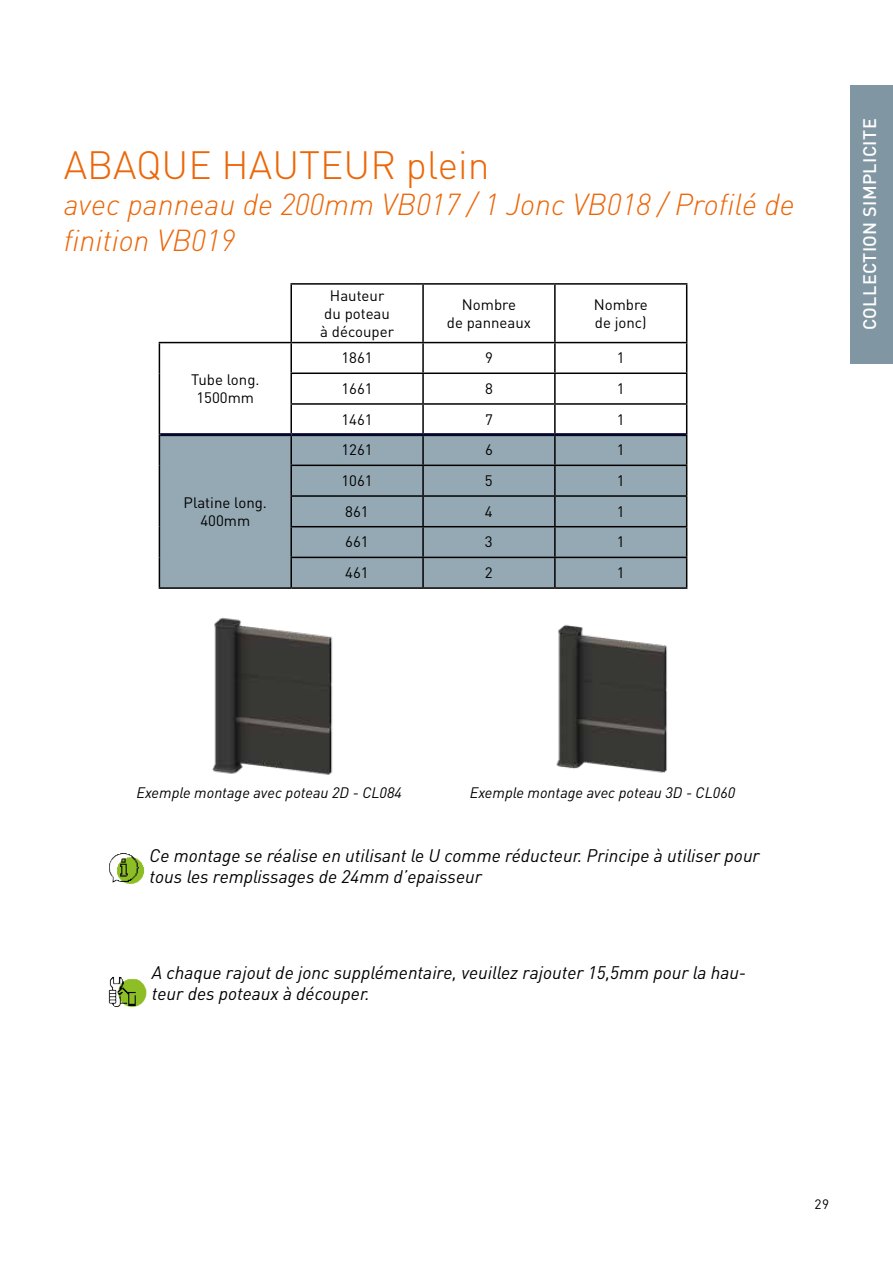
<style>
.page{position:relative;width:893px;height:1263px;background:#fff}
.page>*{position:absolute;margin:0;border:0;box-sizing:border-box;transform-origin:0 0}
.t1{font:300 39px "DIN Pro";color:#ec6608}
.t2{font:italic 300 30px/36px "DIN Pro";color:#ec6608}
.t3{font:italic 18px/21.6px "DIN Pro";color:#000}
.t4{font:500 18px "DIN Pro";letter-spacing:.02em;color:#fff}
.t5{font:15px/18px "DIN Pro";color:#000;text-align:center}
.t6{font:italic 15px "DIN Pro";color:#000}
.t7{font:13.5px "DIN Pro";color:#000}
</style>
<div class="page">
<img style="left:212px;top:617px;width:121px;height:158px">
<img style="left:556px;top:624px;width:111px;height:149px">
<div style="left:160px;top:436px;width:526px;height:151px;background:#95a9b4"></div>
<hr style="left:290px;top:283px;width:133px;height:2px;background:#000">
<hr style="left:423px;top:283px;width:132px;height:2px;background:#000">
<hr style="left:422px;top:285px;width:2px;height:57px;background:#000">
<hr style="left:555px;top:283px;width:132px;height:2px;background:#000">
<hr style="left:554px;top:285px;width:2px;height:57px;background:#000">
<hr style="left:686px;top:285px;width:1px;height:57px;background:#000">
<hr style="left:291px;top:342px;width:132px;height:1px;background:#000">
<hr style="left:423px;top:342px;width:132px;height:1px;background:#000">
<hr style="left:422px;top:343px;width:2px;height:29px;background:#000">
<hr style="left:555px;top:342px;width:132px;height:1px;background:#000">
<hr style="left:554px;top:343px;width:2px;height:29px;background:#000">
<hr style="left:422px;top:374px;width:2px;height:29px;background:#000">
<hr style="left:554px;top:374px;width:2px;height:29px;background:#000">
<svg style="left:686px;top:343px;width:1px;height:60px"></svg>
<hr style="left:422px;top:405px;width:2px;height:28px;background:#000">
<hr style="left:554px;top:405px;width:2px;height:28px;background:#000">
<hr style="left:686px;top:405px;width:1px;height:30px;background:#000">
<hr style="left:422px;top:436px;width:2px;height:29px;background:#000">
<hr style="left:554px;top:436px;width:2px;height:29px;background:#000">
<hr style="left:686px;top:435px;width:1px;height:30px;background:#000">
<hr style="left:422px;top:466px;width:2px;height:29px;background:#000">
<hr style="left:554px;top:466px;width:2px;height:29px;background:#000">
<hr style="left:422px;top:497px;width:2px;height:29px;background:#000">
<hr style="left:554px;top:497px;width:2px;height:29px;background:#000">
<svg style="left:686px;top:466px;width:1px;height:60px"></svg>
<hr style="left:422px;top:527px;width:2px;height:30px;background:#000">
<hr style="left:554px;top:527px;width:2px;height:30px;background:#000">
<hr style="left:686px;top:527px;width:1px;height:30px;background:#000">
<hr style="left:422px;top:558px;width:2px;height:29px;background:#000">
<hr style="left:554px;top:558px;width:2px;height:29px;background:#000">
<svg style="left:686px;top:558px;width:1px;height:29px"></svg>
<hr style="left:159px;top:587px;width:132px;height:2px;background:#000">
<hr style="left:290px;top:372px;width:133px;height:2px;background:#000">
<hr style="left:423px;top:372px;width:132px;height:2px;background:#000">
<hr style="left:555px;top:372px;width:132px;height:2px;background:#000">
<hr style="left:290px;top:403px;width:133px;height:2px;background:#000">
<hr style="left:423px;top:403px;width:132px;height:2px;background:#000">
<hr style="left:555px;top:403px;width:132px;height:2px;background:#000">
<hr style="left:290px;top:465px;width:133px;height:1px;background:#000">
<hr style="left:423px;top:465px;width:132px;height:1px;background:#000">
<hr style="left:555px;top:465px;width:132px;height:1px;background:#000">
<hr style="left:290px;top:495px;width:133px;height:2px;background:#000">
<hr style="left:423px;top:495px;width:132px;height:2px;background:#000">
<hr style="left:555px;top:495px;width:132px;height:2px;background:#000">
<hr style="left:290px;top:526px;width:133px;height:1px;background:#000">
<hr style="left:423px;top:526px;width:132px;height:1px;background:#000">
<hr style="left:555px;top:526px;width:132px;height:1px;background:#000">
<hr style="left:290px;top:557px;width:133px;height:1px;background:#000">
<hr style="left:423px;top:557px;width:132px;height:1px;background:#000">
<hr style="left:555px;top:557px;width:132px;height:1px;background:#000">
<hr style="left:291px;top:587px;width:132px;height:2px;background:#000">
<hr style="left:423px;top:587px;width:132px;height:2px;background:#000">
<hr style="left:555px;top:587px;width:132px;height:2px;background:#000">
<hr style="left:159px;top:343px;width:1px;height:30px;background:#000">
<hr style="left:290px;top:343px;width:2px;height:29px;background:#000">
<hr style="left:159px;top:373px;width:1px;height:31px;background:#000">
<hr style="left:290px;top:374px;width:2px;height:29px;background:#000">
<hr style="left:159px;top:404px;width:1px;height:31px;background:#000">
<hr style="left:290px;top:405px;width:2px;height:28px;background:#000">
<hr style="left:159px;top:435px;width:1px;height:30px;background:#000">
<hr style="left:290px;top:436px;width:2px;height:29px;background:#000">
<hr style="left:159px;top:465px;width:1px;height:31px;background:#000">
<hr style="left:290px;top:466px;width:2px;height:29px;background:#000">
<hr style="left:159px;top:496px;width:1px;height:31px;background:#000">
<hr style="left:290px;top:497px;width:2px;height:29px;background:#000">
<hr style="left:159px;top:527px;width:1px;height:30px;background:#000">
<hr style="left:290px;top:527px;width:2px;height:30px;background:#000">
<hr style="left:159px;top:557px;width:1px;height:30px;background:#000">
<hr style="left:290px;top:558px;width:2px;height:29px;background:#000">
<hr style="left:290px;top:285px;width:2px;height:57px;background:#000">
<hr style="left:159px;top:342px;width:132px;height:1px;background:#000">
<hr style="left:160px;top:433px;width:131px;height:3px;background:#05062b">
<hr style="left:291px;top:433px;width:132px;height:3px;background:#05062b">
<hr style="left:423px;top:433px;width:132px;height:3px;background:#05062b">
<hr style="left:555px;top:433px;width:131px;height:3px;background:#05062b">
<img style="left:108px;top:976px;width:39px;height:31px">
<img style="left:109px;top:853px;width:36px;height:31px">
<div style="left:850px;top:85px;width:43px;height:279px;background:#8096a3"></div>
<h1 class="t1" style="left:64px;top:135px;width:427px">ABAQUE HAUTEUR plein</h1>
<h2 class="t2" style="left:64px;top:183px;width:733px">avec panneau de 200mm VB017 / 1 Jonc VB018 / Profilé de finition VB019</h2>
<p class="t5" style="left:191px;top:369px;width:70px">Tube long.<br>1500mm</p>
<p class="t5" style="left:184px;top:492px;width:85px">Platine long.<br>400mm</p>
<p class="t5" style="left:320px;top:285px;width:75px">Hauteur du poteau à découper</p>
<p class="t5" style="left:447px;top:294px;width:86px">Nombre<br>de panneaux</p>
<p class="t5" style="left:594px;top:294px;width:56px;text-align:left">Nombre de jonc)</p>
<p class="t5" style="left:341px;top:347px;width:33px">1861</p>
<p class="t5" style="left:485px;top:347px;width:9px">9</p>
<p class="t5" style="left:617px;top:347px;width:9px">1</p>
<p class="t5" style="left:341px;top:378px;width:33px">1661</p>
<p class="t5" style="left:485px;top:378px;width:9px">8</p>
<p class="t5" style="left:617px;top:378px;width:9px">1</p>
<p class="t5" style="left:341px;top:409px;width:33px">1461</p>
<p class="t5" style="left:485px;top:409px;width:9px">7</p>
<p class="t5" style="left:617px;top:409px;width:9px">1</p>
<p class="t5" style="left:341px;top:439px;width:33px">1261</p>
<p class="t5" style="left:485px;top:439px;width:9px">6</p>
<p class="t5" style="left:617px;top:439px;width:9px">1</p>
<p class="t5" style="left:341px;top:470px;width:33px">1061</p>
<p class="t5" style="left:485px;top:470px;width:9px">5</p>
<p class="t5" style="left:617px;top:470px;width:9px">1</p>
<p class="t5" style="left:345px;top:501px;width:25px">861</p>
<p class="t5" style="left:485px;top:501px;width:9px">4</p>
<p class="t5" style="left:617px;top:501px;width:9px">1</p>
<p class="t5" style="left:345px;top:531px;width:25px">661</p>
<p class="t5" style="left:485px;top:531px;width:9px">3</p>
<p class="t5" style="left:617px;top:531px;width:9px">1</p>
<p class="t5" style="left:345px;top:562px;width:25px">461</p>
<p class="t5" style="left:485px;top:562px;width:9px">2</p>
<p class="t5" style="left:617px;top:562px;width:9px">1</p>
<p class="t4" style="left:855px;top:330px;width:213px;rotate:-90deg">COLLECTION SIMPLICITE</p>
<p class="t6" style="left:136px;top:781px;width:267px">Exemple montage avec poteau 2D - CL084</p>
<p class="t6" style="left:470px;top:781px;width:267px">Exemple montage avec poteau 3D - CL060</p>
<p class="t3" style="left:150px;top:843px;width:612px">Ce montage se réalise en utilisant le U comme réducteur. Principe à utiliser pour tous les remplissages de 24mm d’epaisseur</p>
<p class="t3" style="left:152px;top:960px;width:596px">A chaque rajout de jonc supplémentaire, veuillez rajouter 15,5mm pour la hau&shy;teur des poteaux à découper.</p>
<p class="t7" style="left:814px;top:1193px;width:16px">29</p>
</div>
